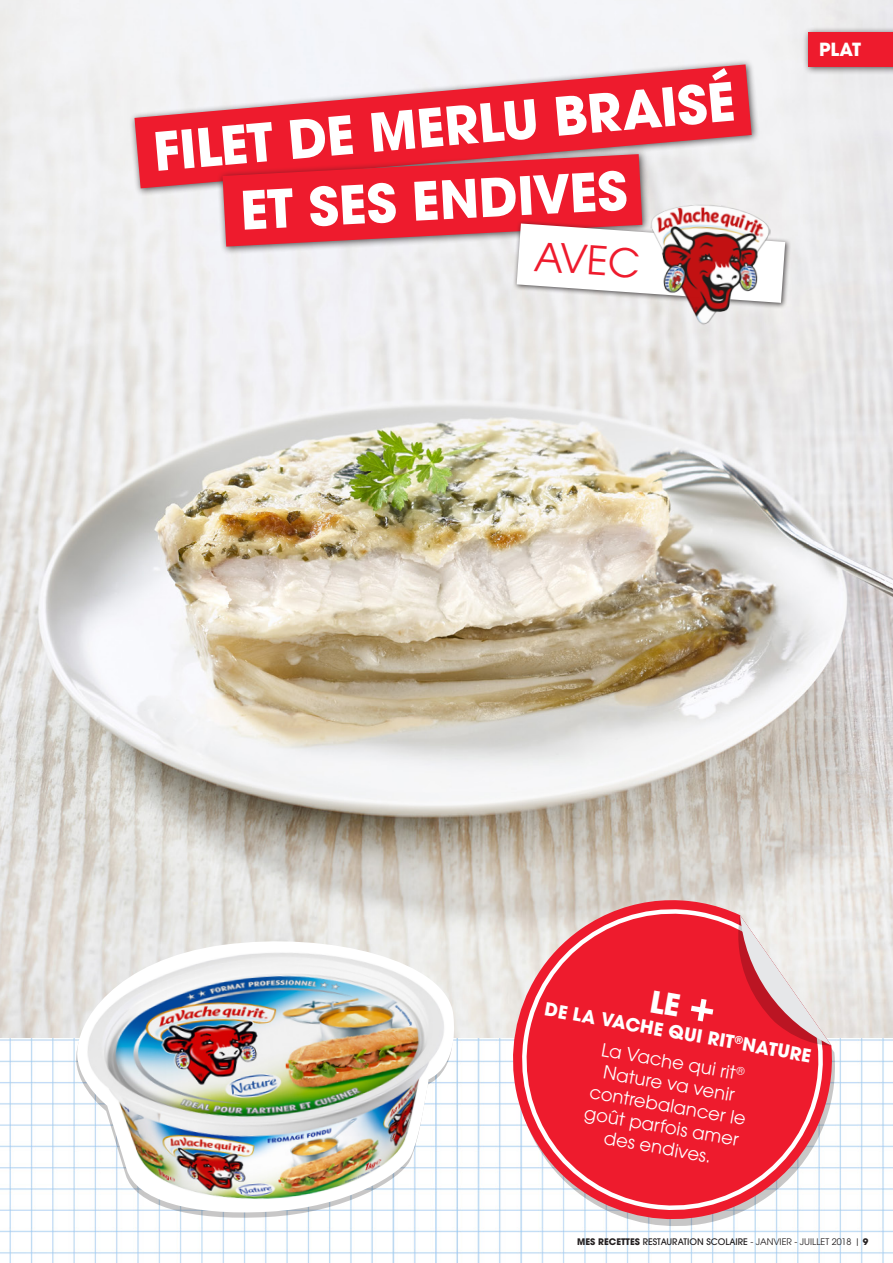
<style>
.page{position:relative;width:893px;height:1263px;background:#fff}
.page>*{position:absolute;margin:0;border:0;box-sizing:border-box;transform-origin:0 0}
.t1{font:700 52.5px "Avant Garde";color:#fff}
.t2{font:39.45px "Avant Garde";color:#ee1b2d}
.t3{font:18px/21.6px "Avant Garde";color:#fff;text-align:center}
.t4{font:700 18px "Avant Garde";color:#fff}
.t5{font:9px "Avant Garde";color:#231f20}
.s1{font-weight:700}
.s2{font-weight:500}
</style>
<div class="page">
<img style="left:0;top:1037px;width:893px;height:226px">
<img style="left:0;top:0;width:893px;height:1037px">
<svg style="left:494px;top:899px;width:345px;height:349px"></svg>
<svg style="left:491px;top:892px;width:345px;height:349px"></svg>
<svg style="left:507px;top:894px;width:320px;height:331px;background:#ed5663"></svg>
<svg style="left:726px;top:915px;width:105px;height:132px;background:#e6949a"></svg>
<div style="left:129px;top:59px;width:631px;height:138px;background:#231f20;opacity:.75"></div>
<svg style="left:134px;top:64px;width:618px;height:124px;fill:#ee1b2d"></svg>
<div style="left:217px;top:149px;width:434px;height:106px;background:#231f20;opacity:.75"></div>
<div style="left:513px;top:220px;width:278px;height:89px;background:#231f20;opacity:.75"></div>
<svg style="left:223px;top:154px;width:562px;height:149px"></svg>
<img style="left:644px;top:201px;width:128px;height:128px">
<svg style="left:74px;top:930px;width:385px;height:7px;background:#e6e5e2"></svg>
<img style="left:69px;top:937px;width:404px;height:279px">
<div style="left:803px;top:26px;width:90px;height:49px;background:#231f20;opacity:.75"></div>
<div style="left:808px;top:32px;width:85px;height:34px;background:#ee1b2d"></div>
<div style="left:650px;top:990px;width:65px;height:33px;background:#ee1b2d"></div>
<svg style="left:736px;top:1066px;width:9px;height:9px"></svg>
<p class="t1" style="left:150px;top:118px;width:585px;rotate:-5deg">FILET DE MERLU BRAISÉ</p>
<p class="t1" style="left:239px;top:176px;width:389px;rotate:-3deg">ET SES ENDIVES</p>
<p class="t2" style="left:536px;top:233px;width:107px;rotate:4deg">AVEC</p>
<p class="t4" style="left:819px;top:38px;width:43px">PLAT</p>
<p class="t4" style="left:547px;top:997px;width:272px;rotate:10deg">DE LA VACHE QUI RIT<sup>®</sup>NATURE</p>
<p class="t3" style="left:604px;top:1039px;width:140px;rotate:10deg">La Vache qui rit<br>Nature va venir</p>
<p class="t3" style="left:590px;top:1080px;width:161px;rotate:10deg">contrebalancer le goût parfois amer des endives.</p>
<p class="t5" style="left:577px;top:1236px;width:293px"><span class="s1">MES RECETTES</span> <span class="s2">RESTAURATION SCOLAIRE</span> - JANVIER - JUILLET 2018 | <span class="s1">9</span></p>
</div>
